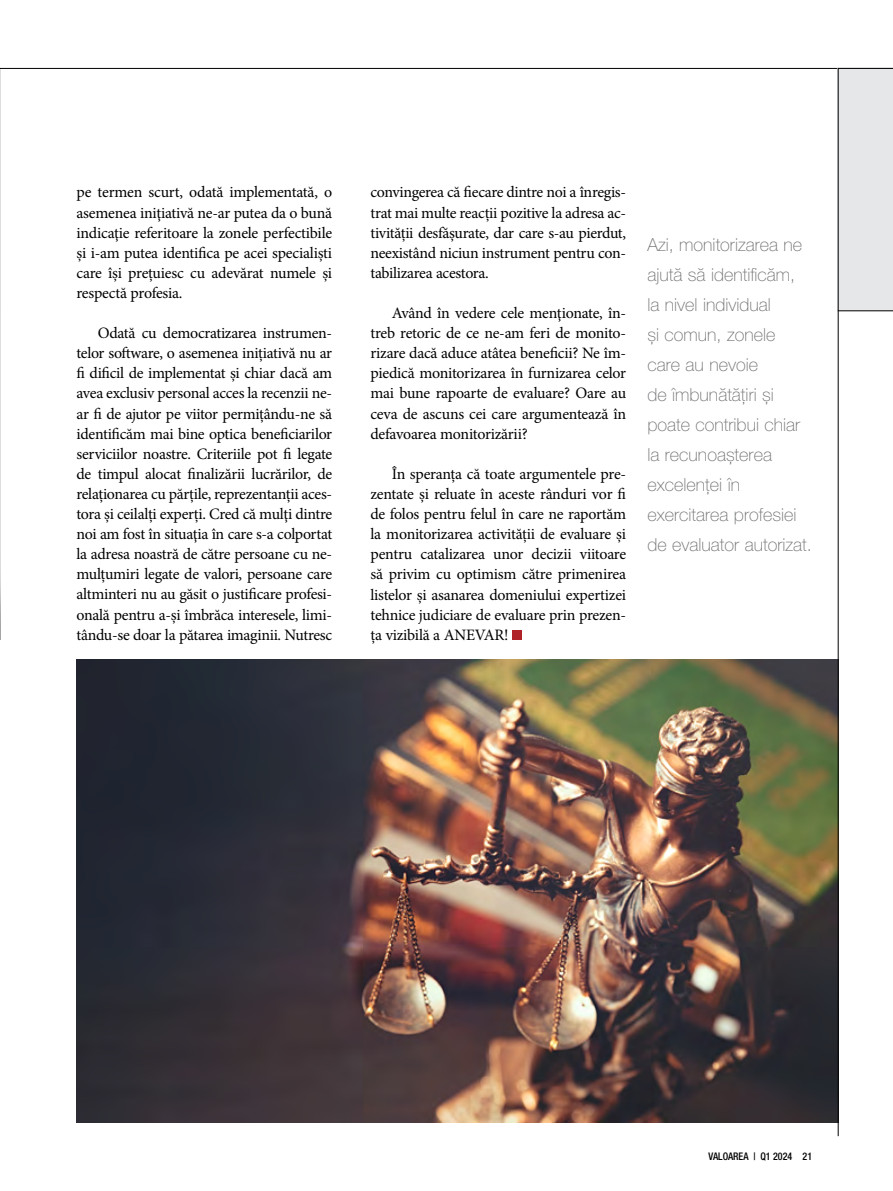
<style>
.page{position:relative;width:893px;height:1191px;background:#fff}
.page>*{position:absolute;margin:0;border:0;box-sizing:border-box;transform-origin:0 0}
.t1{font:100 18px/30px "Helvetica Neue LT Pro";color:#6d6e71}
.t2{font:15.9px/20.1px "Minion Pro";letter-spacing:-.02em;color:#000;text-align:justify}
.t3{font:500 condensed 10.5px "Helvetica Neue LT Pro";color:#000;scale:.95 1}
</style>
<div class="page">
<img style="left:0;top:69px;width:1px;height:570px">
<img style="left:77px;top:660px;width:761px;height:463px">
<hr style="left:0;top:68px;width:893px;height:1px;background:#000">
<div style="left:837px;top:68px;width:56px;height:243px;background:#e6e7e8"></div>
<hr style="left:838px;top:68px;width:1px;height:1068px;background:#000">
<div style="left:512px;top:629px;width:10px;height:10px;background:#af2227"></div>
<p class="t2" style="left:77px;top:182px;width:257px">pe termen scurt, odată implementată, o asemenea iniţiativă ne-ar putea da o bună indicaţie referitoare la zonele perfectibile şi i-am putea identifica pe acei specialiști care își prețuiesc cu adevărat numele şi respectă profesia.</p>
<p class="t2" style="left:77px;top:323px;width:257px;text-indent:21px">Odată cu democratizarea instrumen&shy;telor software, o asemenea inițiativă nu ar fi dificil de implementat și chiar dacă am avea exclusiv personal acces la recenzii ne&shy;ar fi de ajutor pe viitor permițându-ne să identificăm mai bine optica beneficiarilor serviciilor noastre. Criteriile pot fi legate de timpul alocat finalizării lucrărilor, de relaționarea cu părțile, reprezentanții aces&shy;tora și ceilalți experți. Cred că mulţi dintre noi am fost în situaţia în care s-a colportat la adresa noastră de către persoane cu ne&shy;mulțumiri legate de valori, persoane care altminteri nu au găsit o justificare profesi&shy;onală pentru a-și îmbrăca interesele, limi&shy;tându-se doar la pătarea imaginii. Nutresc</p>
<p class="t2" style="left:370px;top:182px;width:257px">convingerea că fiecare dintre noi a înregis&shy;trat mai multe reacții pozitive la adresa ac&shy;tivității desfăşurate, dar care s-au pierdut, neexistând niciun instrument pentru con&shy;tabilizarea acestora.</p>
<p class="t2" style="left:370px;top:303px;width:257px;text-indent:21px">Având în vedere cele menţionate, în&shy;treb retoric de ce ne-am feri de monito&shy;rizare dacă aduce atâtea beneficii? Ne îm&shy;piedică monitorizarea în furnizarea celor mai bune rapoarte de evaluare? Oare au ceva de ascuns cei care argumentează în defavoarea monitorizării?</p>
<p class="t2" style="left:370px;top:464px;width:257px;text-indent:21px">În speranța că toate argumentele pre&shy;zentate şi reluate în aceste rânduri vor fi de folos pentru felul în care ne raportăm la monitorizarea activității de evaluare şi pentru catalizarea unor decizii viitoare să privim cu optimism către primenirea listelor şi asanarea domeniului expertizei tehnice judiciare de evaluare prin prezen&shy;ța vizibilă a ANEVAR!</p>
<p class="t1" style="left:647px;top:229px;width:166px">Azi, monitorizarea ne ajută să identificăm,<br>la nivel individual<br>şi comun, zonele care au nevoie<br>de îmbunătăţiri şi poate contribui chiar la recunoaşterea excelenţei în exercitarea profesiei de evaluator autorizat.</p>
<p class="t3" style="left:709px;top:1149px;width:110px">VALOAREA | Q1 2024 21</p>
</div>
